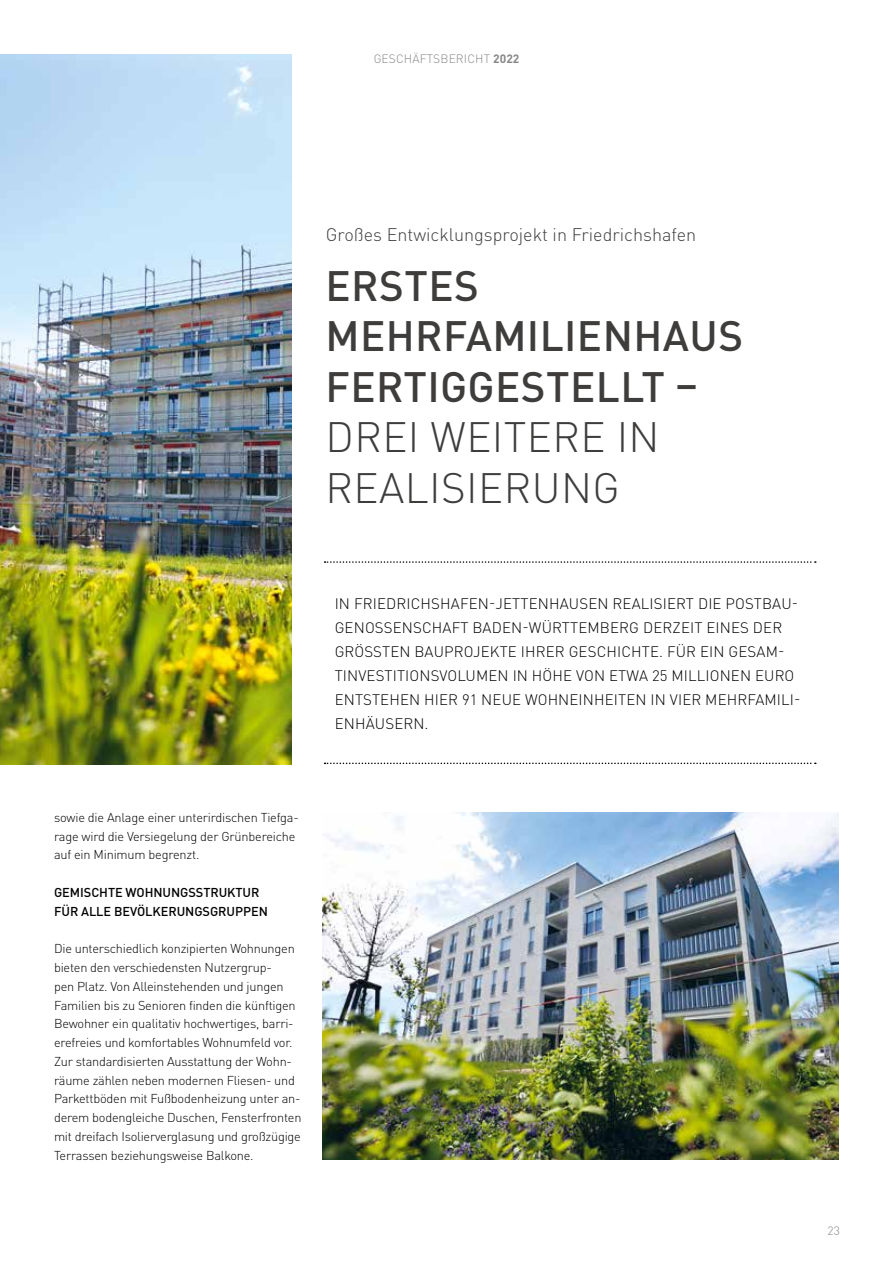
<style>
.page{position:relative;width:893px;height:1263px;background:#fff}
.page>*{position:absolute;margin:0;border:0;box-sizing:border-box;transform-origin:0 0}
.t1{font:500 42px/50.4px "DIN Pro";letter-spacing:.01em;color:#3e3d3c}
.t2{font:300 42px/50.4px "DIN Pro";letter-spacing:.01em;color:#3e3d3c}
.t3{font:300 18px "DIN Pro";color:#3e3d3c}
.t4{font:300 15px/24px "DIN Pro";letter-spacing:.01em;color:#000}
.t5{font:300 12.75px/18.8px "DIN Pro";letter-spacing:-.015em;color:#000}
.t6{font:500 12.75px/18.8px "DIN Pro";letter-spacing:-.005em;color:#000}
.t7{font:300 12px "DIN Pro";letter-spacing:.01em;color:#878787}
.s1{font-weight:700}
</style>
<div class="page">
<img style="left:323px;top:812px;width:516px;height:347px">
<img style="left:0;top:54px;width:292px;height:710px">
<svg style="left:325px;top:561px;width:491px;height:2px"></svg>
<svg style="left:325px;top:762px;width:491px;height:2px"></svg>
<p class="t7" style="left:374px;top:50px;width:147px">GESCHÄFTSBERICHT <span class="s1">2022</span></p>
<h2 class="t3" style="left:326px;top:221px;width:372px">Großes Entwicklungsprojekt in Friedrichshafen</h2>
<h1 class="t1" style="left:325px;top:256px;width:419px">ERSTES<br>MEHRFAMILIENHAUS<br>FERTIGGESTELLT –</h1>
<h1 class="t2" style="left:325px;top:408px;width:336px">DREI WEITERE IN<br>REALISIERUNG</h1>
<p class="t5" style="left:54px;top:807px;width:246px">sowie die Anlage einer unterirdischen Tiefga&shy;rage wird die Versiegelung der Grünbereiche auf ein Minimum begrenzt.</p>
<p class="t6" style="left:54px;top:882px;width:215px">GEMISCHTE WOHNUNGSSTRUKTUR<br>FÜR ALLE BEVÖLKERUNGSGRUPPEN</p>
<p class="t5" style="left:54px;top:938px;width:249px">Die unterschiedlich konzipierten Wohnungen bieten den verschiedensten Nutzergrup-<br>pen Platz. Von Alleinstehenden und jungen Familien bis zu Senioren finden die künftigen Bewohner ein qualitativ hochwertiges, barri&shy;erefreies und komfortables Wohnumfeld vor.<br>Zur standardisierten Ausstattung der Wohn&shy;räume zählen neben modernen Fliesen- und Parkettböden mit Fußbodenheizung unter an&shy;derem bodengleiche Duschen, Fensterfronten mit dreifach Isolierverglasung und großzügige Terrassen beziehungsweise Balkone.</p>
<p class="t4" style="left:335px;top:590px;width:467px">IN FRIEDRICHSHAFEN-JETTENHAUSEN REALISIERT DIE POSTBAU-GENOSSENSCHAFT BADEN-WÜRTTEMBERG DERZEIT EINES DER GRÖSSTEN BAUPROJEKTE IHRER GESCHICHTE. FÜR EIN GESAM-TINVESTITIONSVOLUMEN IN HÖHE VON ETWA 25 MILLIONEN EURO ENTSTEHEN HIER 91 NEUE WOHNEINHEITEN IN VIER MEHRFAMILI-ENHÄUSERN.</p>
<p class="t7" style="left:827px;top:1222px;width:14px">23</p>
</div>
